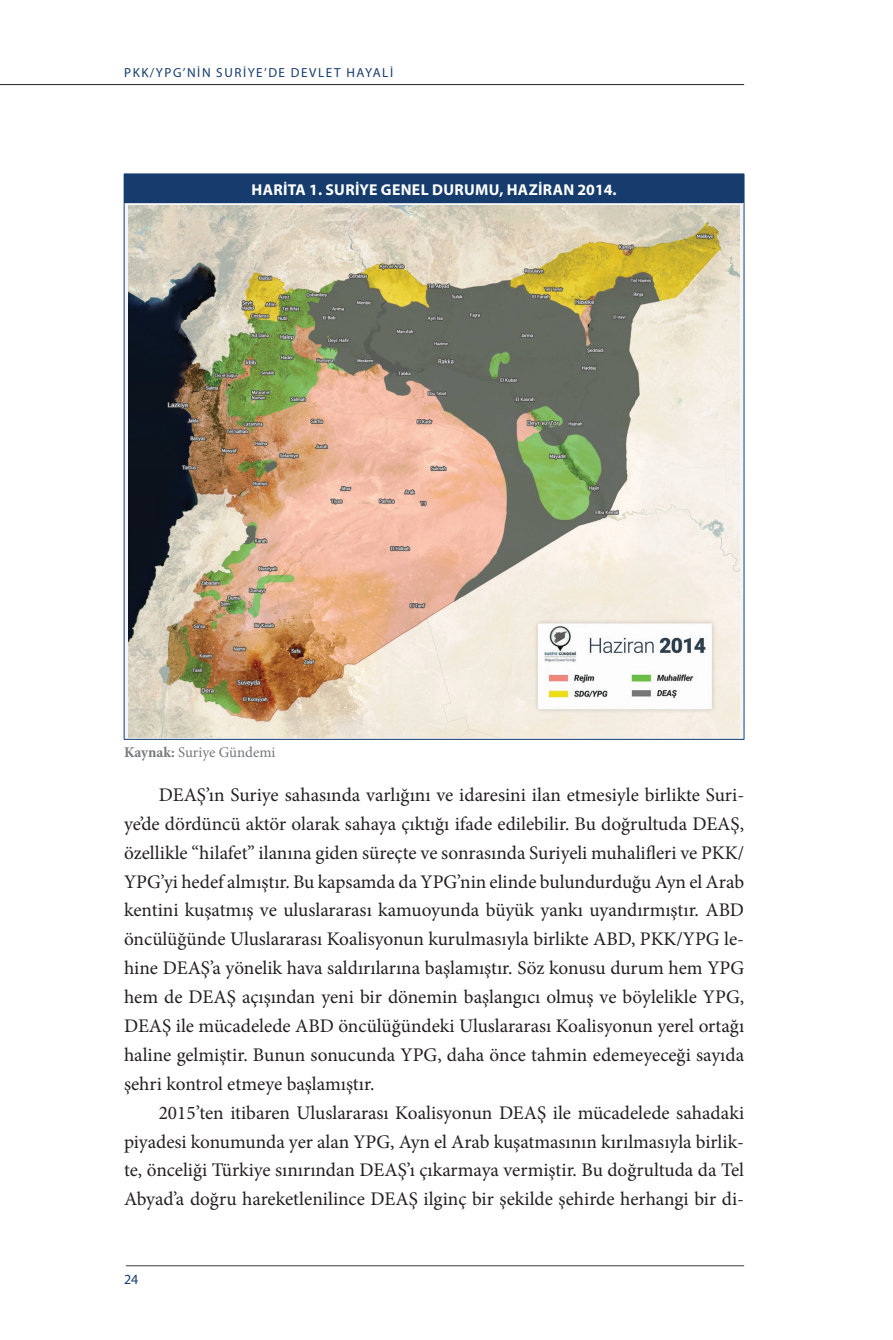
<style>
.page{position:relative;width:893px;height:1340px;background:#fff}
.page>*{position:absolute;margin:0;border:0;box-sizing:border-box;transform-origin:0 0}
.t1{font:19.25px/28.9px "Minion Pro";color:#231f20;text-align:justify}
.t2{font:700 15.75px "Myriad Pro";letter-spacing:.02em;color:#fff}
.t3{font:14.88px "Minion Pro";color:#76787b}
.t4{font:14px "Myriad Pro";color:#163c6d}
.t5{font:13.12px "Myriad Pro";letter-spacing:.12em;color:#163c6d}
.s1{font-weight:700}
</style>
<div class="page">
<hr style="left:0;top:84px;width:744px;height:1px;background:#231f20">
<hr style="left:126px;top:1265px;width:618px;height:1px;background:#3e3e3f">
<div style="left:124px;top:174px;width:620px;height:30px;background:#163c6d"></div>
<hr style="left:744px;top:174px;width:1px;height:30px;background:#163c6d">
<hr style="left:124px;top:204px;width:1px;height:535px;background:#163c6d">
<hr style="left:744px;top:204px;width:1px;height:535px;background:#163c6d">
<hr style="left:124px;top:739px;width:620px;height:1px;background:#163c6d">
<hr style="left:124px;top:203px;width:620px;height:1px;background:#fff">
<hr style="left:124px;top:174px;width:1px;height:30px;background:#163c6d">
<img style="left:129px;top:205px;width:610px;height:533px">
<p class="t5" style="left:124px;top:65px;width:271px">PKK/YPG’NİN SURİYE’DE DEVLET HAYALİ</p>
<p class="t2" style="left:252px;top:179px;width:367px">HARITA 1. SURIYE GENEL DURUMU, HAZIRAN 2014.</p>
<p class="t3" style="left:124px;top:742px;width:153px"><span class="s1">Kaynak:</span> Suriye Gündemi</p>
<p class="t1" style="left:124px;top:780px;width:622px;text-indent:35px">DEAŞ’ın Suriye sahasında varlığını ve idaresini ilan etmesiyle birlikte Suri&shy;ye’de dördüncü aktör olarak sahaya çıktığı ifade edilebilir. Bu doğrultuda DEAŞ, özellikle “hilafet” ilanına giden süreçte ve sonrasında Suriyeli muhalifleri ve PKK/ YPG’yi hedef almıştır. Bu kapsamda da YPG’nin elinde bulundurduğu Ayn el Arab kentini kuşatmış ve uluslararası kamuoyunda büyük yankı uyandırmıştır. ABD öncülüğünde Uluslararası Koalisyonun kurulmasıyla birlikte ABD, PKK/YPG le&shy;hine DEAŞ’a yönelik hava saldırılarına başlamıştır. Söz konusu durum hem YPG hem de DEAŞ açışından yeni bir dönemin başlangıcı olmuş ve böylelikle YPG, DEAŞ ile mücadelede ABD öncülüğündeki Uluslararası Koalisyonun yerel ortağı haline gelmiştir. Bunun sonucunda YPG, daha önce tahmin edemeyeceği sayıda şehri kontrol etmeye başlamıştır.</p>
<p class="t1" style="left:124px;top:1098px;width:622px;text-indent:35px">2015’ten itibaren Uluslararası Koalisyonun DEAŞ ile mücadelede sahadaki piyadesi konumunda yer alan YPG, Ayn el Arab kuşatmasının kırılmasıyla birlik&shy;te, önceliği Türkiye sınırından DEAŞ’ı çıkarmaya vermiştir. Bu doğrultuda da Tel Abyad’a doğru hareketlenilince DEAŞ ilginç bir şekilde şehirde herhangi bir di-</p>
<p class="t4" style="left:124px;top:1270px;width:16px">24</p>
</div>
